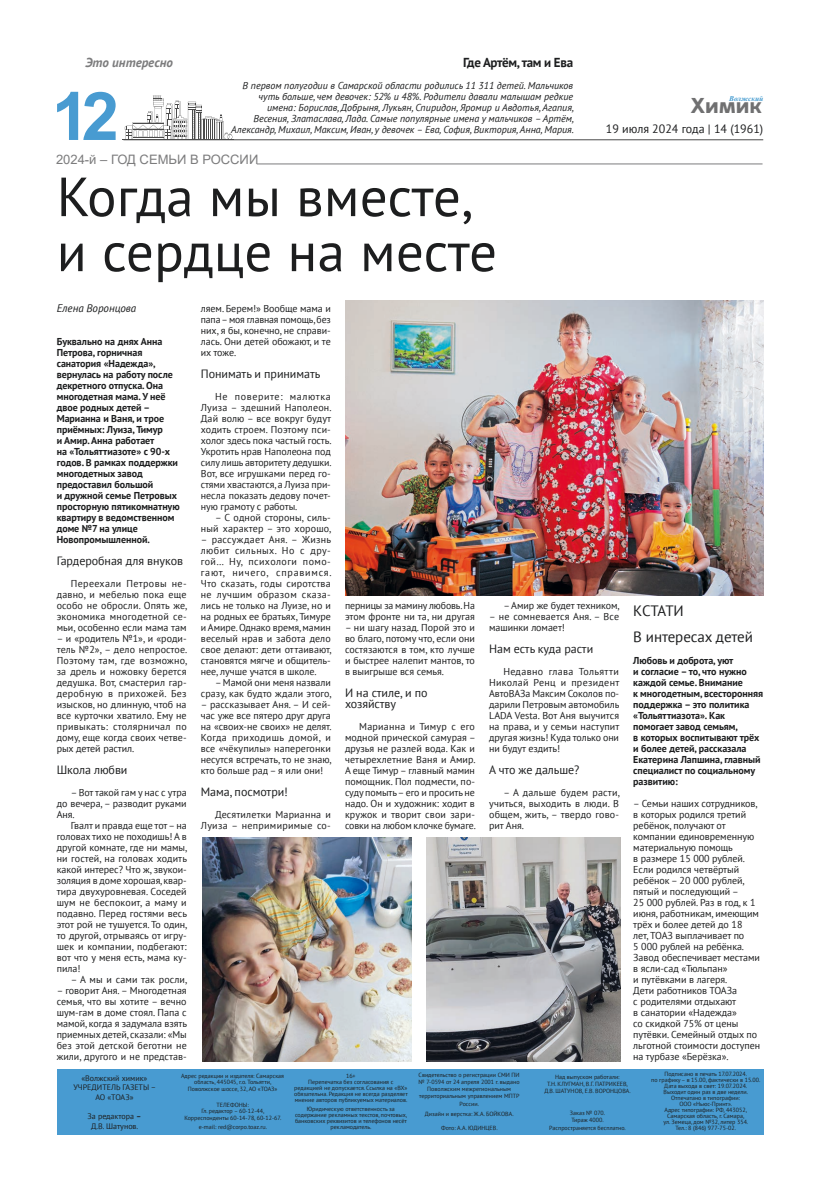
<style>
.page{position:relative;width:820px;height:1191px;background:#fff}
.page>*{position:absolute;margin:0;border:0;box-sizing:border-box;transform-origin:0 0}
.t1{font:700 67px "Arial";color:#489bd1}
.t2{font:55px/55px "PT Sans";color:#1d1e1f}
.t3{font:700 21.5px "URLCHM Unity Sans";color:#707071}
.t4{font:15px/26px "PT Sans";letter-spacing:-.005em;color:#1d1e1f}
.t5{font:13px "Arial";color:#7c7c7d}
.t6{font:700 13px "PT Sans";letter-spacing:-.025em;color:#1d1e1f}
.t7{font:italic 700 13px "PT Sans";color:#7c7c7d}
.t8{font:12px/11px "PT Sans";letter-spacing:-.005em;color:#1d1e1f}
.t9{font:italic 11px "PT Sans";letter-spacing:-.005em;color:#1d1e1f}
.t10{font:10px/11px "PT Sans";letter-spacing:-.005em;color:#1d1e1f;text-align:justify}
.t11{font:700 10px/11px "PT Sans";letter-spacing:-.005em;color:#1d1e1f}
.t12{font:italic 10px/11px "PT Sans";color:#1d1e1f;text-align:right}
.t13{font:10px/11px "PT Sans";letter-spacing:.02em;color:#1d1e1f;text-align:right}
.t14{font:8px/9.6px "PT Sans";color:#1d1e1f;text-align:center}
.t15{font:italic 700 7.4px "Times New Roman";color:#4199cf}
.t16{font:6px/6px "PT Sans";color:#1d1e1f;text-align:center}
.s1{font-weight:700;font-style:italic}
</style>
<div class="page">
<hr style="left:122px;top:140px;width:112px;height:1px;background:#4b4b4b">
<svg style="left:125px;top:95px;width:107px;height:45px"></svg>
<hr style="left:123px;top:140px;width:640px;height:1px;background:#4b4b4b">
<div style="left:57px;top:1068px;width:706px;height:66px;background:#489bd1"></div>
<hr style="left:257px;top:164px;width:505px;height:1px;background:#7c7c7d">
<img style="left:202px;top:838px;width:209px;height:223px">
<img style="left:426px;top:838px;width:194px;height:223px">
<img style="left:345px;top:300px;width:418px;height:295px">
<h3 class="t7" style="left:85px;top:54px;width:89px">Это интересно</h3>
<h1 class="t1" style="left:52px;top:69px;width:69px">12</h1>
<h3 class="t6" style="left:463px;top:54px;width:111px">Где Артём, там и Ева</h3>
<p class="t12" style="left:231px;top:80px;width:344px">В первом полугодии в Самарской области родились 11 311 детей. Мальчиков чуть больше, чем девочек: 52% и 48%. Родители давали малышам редкие имена: Борислав, Добрыня, Лукьян, Спиридон, Яромир и Авдотья, Агапия, Весения, Златаслава, Лада. Самые популярные имена у мальчиков – Артём, Александр, Михаил, Максим, Иван, у девочек – Ева, София, Виктория, Анна, Мария.</p>
<h3 class="t5" style="left:56px;top:150px;width:204px">2024-й – ГОД СЕМЬИ В РОССИИ</h3>
<h2 class="t2" style="left:57px;top:168px;width:441px">Когда мы вместе, и сердце на месте</h2>
<p class="t15" style="left:728px;top:93px;width:36px">Волжский</p>
<h3 class="t3" style="left:690px;top:93px;width:73px">Химик</h3>
<p class="t8" style="left:605px;top:123px;width:159px">19 июля 2024 года | 14 (1961)</p>
<p class="t9" style="left:57px;top:301px;width:81px">Елена Воронцова</p>
<p class="t11" style="left:57px;top:335px;width:124px">Буквально на днях Анна<br>Петрова, горничная санатория «Надежда», вернулась на работу после декретного отпуска. Она многодетная мама. У неё двое родных детей –<br>Марианна и Ваня, и трое приёмных: Луиза, Тимур<br>и Амир. Анна работает<br>на «Тольяттиазоте» с 90-х годов. В рамках поддержки многодетных завод предоставил большой<br>и дружной семье Петровых просторную пятикомнатную квартиру в ведомственном доме №7 на улице<br>Новопромышленной.</p>
<p class="t8" style="left:57px;top:554px;width:128px">Гардеробная для внуков</p>
<p class="t10" style="left:57px;top:577px;width:132px;text-indent:14px">Переехали Петровы не&shy;давно, и мебелью пока еще особо не обросли. Опять же, экономика многодетной се&shy;мьи, особенно если мама там</p>
<p class="t10" style="left:57px;top:632px;width:132px">– и «родитель №1», и «роди&shy;тель №2», – дело непростое.<br>Поэтому там, где возможно, за дрель и ножовку берется дедушка. Вот, смастерил гар&shy;деробную в прихожей. Без изысков, но длинную, чтоб на все курточки хватило. Ему не привыкать: столярничал по дому, еще когда своих четве&shy;рых детей растил.</p>
<p class="t8" style="left:57px;top:763px;width:72px">Школа любви</p>
<p class="t10" style="left:57px;top:786px;width:131px;text-indent:14px">– Вот такой гам у нас с утра до вечера, – разводит руками Аня.</p>
<p class="t10" style="left:57px;top:819px;width:132px;text-indent:14px">Гвалт и правда еще тот – на головах тихо не походишь! А в другой комнате, где ни мамы, ни гостей, на головах ходить какой интерес? Что ж, звукои&shy;золяция в доме хорошая, квар&shy;тира двухуровневая. Соседей шум не беспокоит, а маму и подавно. Перед гостями весь этот рой не тушуется. То один, то другой, отрываясь от игру&shy;шек и компании, подбегают: вот что у меня есть, мама ку&shy;пила!</p>
<p class="t10" style="left:71px;top:973px;width:118px">– А мы и сами так росли,</p>
<p class="t10" style="left:57px;top:984px;width:132px">– говорит Аня. – Многодетная семья, что вы хотите – вечно шум-гам в доме стоял. Папа с мамой, когда я задумала взять приемных детей, сказали: «Мы без этой детской беготни не жили, другого и не представ-</p>
<p class="t10" style="left:201px;top:302px;width:131px">ляем. Берем!» Вообще мама и папа – моя главная помощь, без них, я бы, конечно, не справи&shy;лась. Они детей обожают, и те их тоже.</p>
<p class="t8" style="left:201px;top:367px;width:121px">Понимать и принимать</p>
<p class="t10" style="left:201px;top:390px;width:132px;text-indent:14px">Не поверите: малютка Луиза – здешний Наполеон.<br>Дай волю – все вокруг будут ходить строем. Поэтому пси&shy;холог здесь пока частый гость.<br>Укротить нрав Наполеона под силу лишь авторитету дедушки.<br>Вот, все игрушками перед го&shy;стями хвастаются, а Луиза при&shy;несла показать дедову почет&shy;ную грамоту с работы.</p>
<p class="t10" style="left:201px;top:511px;width:132px;text-align:right">– С одной стороны, силь&shy;ный характер – это хорошо,</p>
<p class="t10" style="left:201px;top:533px;width:132px">– рассуждает Аня. – Жизнь любит сильных. Но с дру&shy;гой… Ну, психологи помо&shy;гают, ничего, справимся.<br>Что сказать, годы сиротства не лучшим образом сказа&shy;лись не только на Луизе, но и на родных ее братьях, Тимуре и Амире. Однако время, мамин веселый нрав и забота дело свое делают: дети оттаивают, становятся мягче и общитель&shy;нее, лучше учатся в школе.</p>
<p class="t10" style="left:201px;top:676px;width:132px;text-align:right">– Мамой они меня назвали сразу, как будто ждали этого,</p>
<p class="t10" style="left:201px;top:698px;width:132px">– рассказывает Аня. – И сей&shy;час уже все пятеро друг друга на «своих-не своих» не делят.<br>Когда приходишь домой, и все «чёкупилы» наперегонки несутся встречать, то не знаю, кто больше рад – я или они!</p>
<p class="t8" style="left:201px;top:785px;width:88px">Мама, посмотри!</p>
<p class="t13" style="left:201px;top:808px;width:131px">Десятилетки Марианна и<br>Луиза – непримиримые со-</p>
<p class="t10" style="left:345px;top:599px;width:131px">перницы за мамину любовь. На этом фронте ни та, ни другая</p>
<p class="t10" style="left:345px;top:621px;width:131px">– ни шагу назад. Порой это и во благо, потому что, если они состязаются в том, кто лучше и быстрее налепит мантов, то в выигрыше вся семья.</p>
<p class="t8" style="left:345px;top:686px;width:84px">И на стиле, и по хозяйству</p>
<p class="t10" style="left:345px;top:720px;width:132px;text-indent:14px">Марианна и Тимур с его модной прической самурая – друзья не разлей вода. Как и четырехлетние Ваня и Амир.<br>А еще Тимур – главный мамин помощник. Пол подмести, по&shy;суду помыть – его и просить не надо. Он и художник: ходит в кружок и творит свои зари&shy;совки на любом клочке бумаге.</p>
<p class="t10" style="left:503px;top:599px;width:118px">– Амир же будет техником,</p>
<p class="t10" style="left:489px;top:610px;width:131px">– не сомневается Аня. – Все машинки ломает!</p>
<p class="t8" style="left:489px;top:642px;width:105px">Нам есть куда расти</p>
<p class="t10" style="left:489px;top:665px;width:132px;text-indent:14px">Недавно глава Тольятти Николай Ренц и президент АвтоВАЗа Максим Соколов по&shy;дарили Петровым автомобиль LADA Vesta. Вот Аня выучится на права, и у семьи наступит другая жизнь! Куда только они ни будут ездить!</p>
<p class="t8" style="left:489px;top:763px;width:92px">А что же дальше?</p>
<p class="t10" style="left:489px;top:786px;width:132px;text-indent:14px">– А дальше будем расти, учиться, выходить в люди. В общем, жить, – твердо гово&shy;рит Аня.</p>
<h3 class="t4" style="left:633px;top:597px;width:121px">КСТАТИ<br>В интересах детей</h3>
<p class="t11" style="left:633px;top:654px;width:131px">Любовь и доброта, уют<br>и согласие – то, что нужно каждой семье. Внимание<br>к многодетным, всесторонняя поддержка – это политика «Тольяттиазота». Как помогает завод семьям,<br>в которых воспитывают трёх и более детей, рассказала<br>Екатерина Лапшина, главный специалист по социальному развитию:</p>
<p class="t10" style="left:633px;top:797px;width:128px;text-align:left">– Семьи наших сотрудников, в которых родился третий ребёнок, получают от компании единовременную материальную помощь<br>в размере 15 000 рублей.<br>Если родился четвёртый ребёнок – 20 000 рублей, пятый и последующий –<br>25 000 рублей. Раз в год, к 1 июня, работникам, имеющим трёх и более детей до 18 лет, ТОАЗ выплачивает по<br>5 000 рублей на ребёнка.<br>Завод обеспечивает местами в ясли-сад «Тюльпан»<br>и путёвками в лагеря.<br>Дети работников ТОАЗа<br>с родителями отдыхают<br>в санатории «Надежда»<br>со скидкой 75% от цены путёвки. Семейный отдых по льготной стоимости доступен на турбазе «Берёзка».</p>
<p class="t14" style="left:73px;top:1072px;width:84px">«Волжский химик»<br>УЧРЕДИТЕЛЬ ГАЗЕТЫ –<br>АО «ТОАЗ»</p>
<p class="t14" style="left:88px;top:1111px;width:55px">За редактора <span class="s1">–<br></span>Д.В. Шатунов.</p>
<p class="t16" style="left:181px;top:1072px;width:104px;line-height:6.5px">Адрес редакции и издателя: Самарская область, 445045, г.о. Тольятти,<br>Поволжское шоссе, 32, АО «ТОАЗ»</p>
<p class="t16" style="left:201px;top:1101px;width:64px;line-height:6.5px">ТЕЛЕФОНЫ:<br>Гл. редактор – 60-12-44,</p>
<p class="t16" style="left:184px;top:1114px;width:98px;line-height:8.2px">Корреспонденты 60-14-78, 60-12-67. e-mail: red@corpo.toaz.ru.</p>
<p class="t16" style="left:294px;top:1073px;width:115px">16+<br>Перепечатка без согласования с редакцией не допускается. Ссылка на «ВХ» обязательна. Редакция не всегда разделяет мнение авторов публикуемых материалов.</p>
<p class="t16" style="left:295px;top:1106px;width:114px">Юридическую ответственность за содержание рекламных текстов, почтовых, банковских реквизитов и телефонов несёт рекламодатель.</p>
<p class="t16" style="left:418px;top:1071px;width:102px;line-height:7.2px">Свидетельство о регистрации СМИ ПИ № 7-0594 от 24 апреля 2001 г. выдано<br>Поволжским межрегиональным территориальным управлением МПТР<br>России.</p>
<p class="t16" style="left:425px;top:1110px;width:90px">Дизайн и верстка: Ж.А. БОЙКОВА.</p>
<p class="t16" style="left:441px;top:1125px;width:58px">Фото: А.А. ЮДИНЦЕВ.</p>
<p class="t16" style="left:544px;top:1073px;width:88px;line-height:7.2px">Над выпуском работали:<br>Т.Н. КЛУГМАН, В.Г. ПАТРИКЕЕВ,<br>Д.В. ШАТУНОВ, Е.В. ВОРОНЦОВА.</p>
<p class="t16" style="left:569px;top:1109px;width:37px;line-height:7.2px;text-align:left">Заказ № 070.<br>Тираж 4000.</p>
<p class="t16" style="left:549px;top:1125px;width:78px">Распространяется бесплатно.</p>
<p class="t16" style="left:651px;top:1071px;width:111px">Подписано в печать 17.07.2024.<br>по графику – в 15.00, фактически в 15.00.<br>Дата выхода в свет: 19.07.2024.<br>Выходит один раз в две недели.<br>Отпечатано в типографии:<br>ООО «Ньюс-Принт».<br>Адрес типографии: РФ, 443052,<br>Самарская область, г. Самара,<br>ул. Земеца, дом №32, литер 354.<br>Тел.: 8 (846) 977-75-02.</p>
</div>
